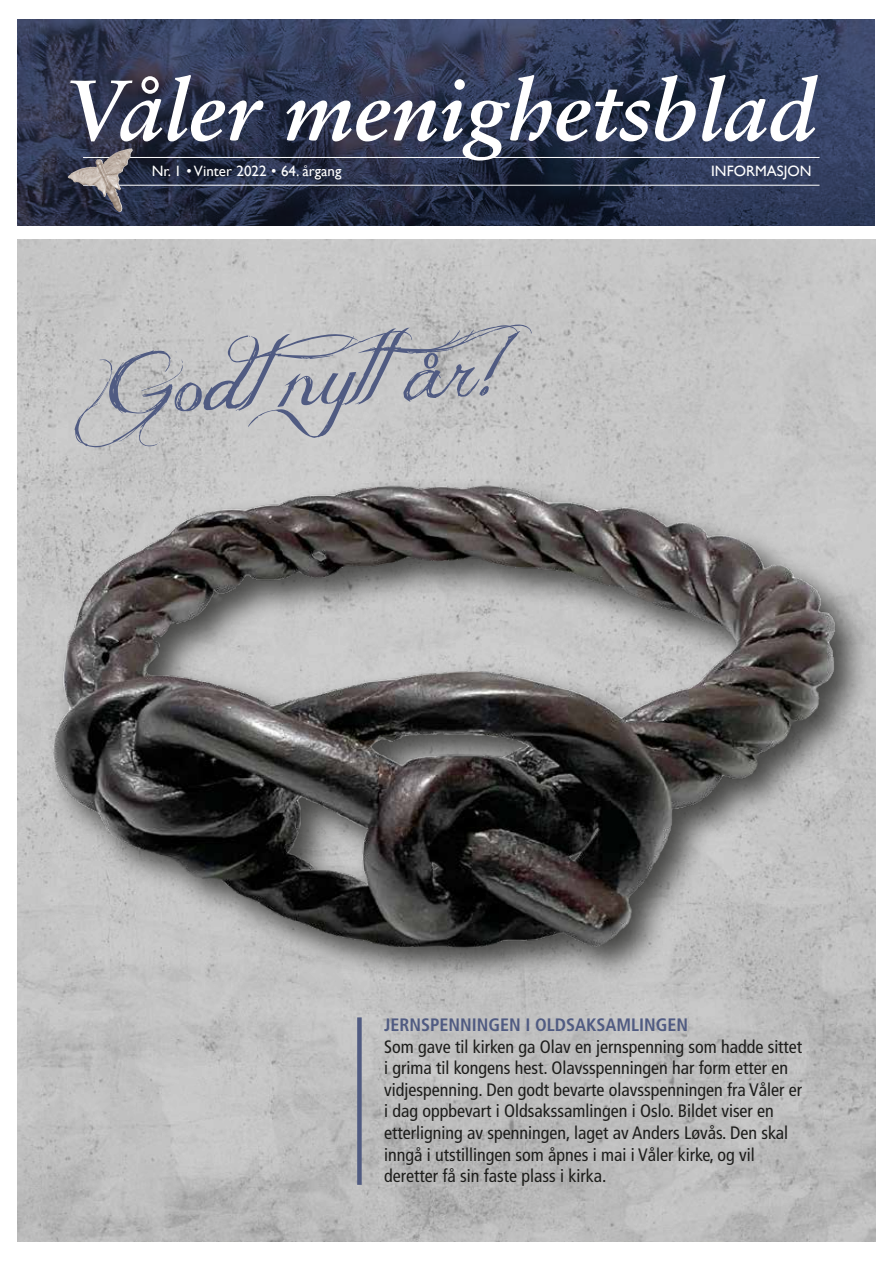
<style>
.page{position:relative;width:893px;height:1263px;background:#fff}
.page>*{position:absolute;margin:0;border:0;box-sizing:border-box;transform-origin:0 0}
.t1{font:italic 700 85.5px "Sabon LT Std";color:#fff}
.t2{font:83.1px "Jellyka Delicious Cake";color:#505b82}
.t3{font:condensed 18px/21.6px "Frutiger";color:#1d1d1b}
.t4{font:700 condensed 18px "Frutiger";color:#505b82}
.t5{font:15px "Gill Sans";color:#fff}
</style>
<div class="page">
<img style="left:17px;top:19px;width:857px;height:206px">
<img style="left:17px;top:239px;width:858px;height:1003px">
<hr style="left:83px;top:157px;width:736px;height:1px;background:#fff">
<hr style="left:83px;top:185px;width:736px;height:1px;background:#fff">
<img style="left:68px;top:148px;width:63px;height:34px">
<img style="left:17px;top:378px;width:859px;height:715px">
<div style="left:357px;top:1017px;width:5px;height:168px;background:#505b82"></div>
<h1 class="t1" style="left:68px;top:59px;width:750px">Våler menighetsblad</h1>
<p class="t5" style="left:152px;top:162px;width:191px">Nr. 1 • Vinter 2022 • 64. årgang</p>
<p class="t5" style="left:711px;top:162px;width:102px">INFORMASJON</p>
<h2 class="t2" style="left:101px;top:332px;width:403px;rotate:-3deg">Godt nytt år!</h2>
<p class="t4" style="left:384px;top:1014px;width:306px">JERNSPENNINGEN I OLDSAKSAMLINGEN</p>
<p class="t3" style="left:384px;top:1035px;width:420px">Som gave til kirken ga Olav en jernspenning som hadde sittet i grima til kongens hest. Olavsspenningen har form etter en vidjespenning. Den godt bevarte olavsspenningen fra Våler er i dag oppbevart i Oldsakssamlingen i Oslo. Bildet viser en etterligning av spenningen, laget av Anders Løvås. Den skal inngå i utstillingen som åpnes i mai i Våler kirke, og vil deretter få sin faste plass i kirka.</p>
</div>
